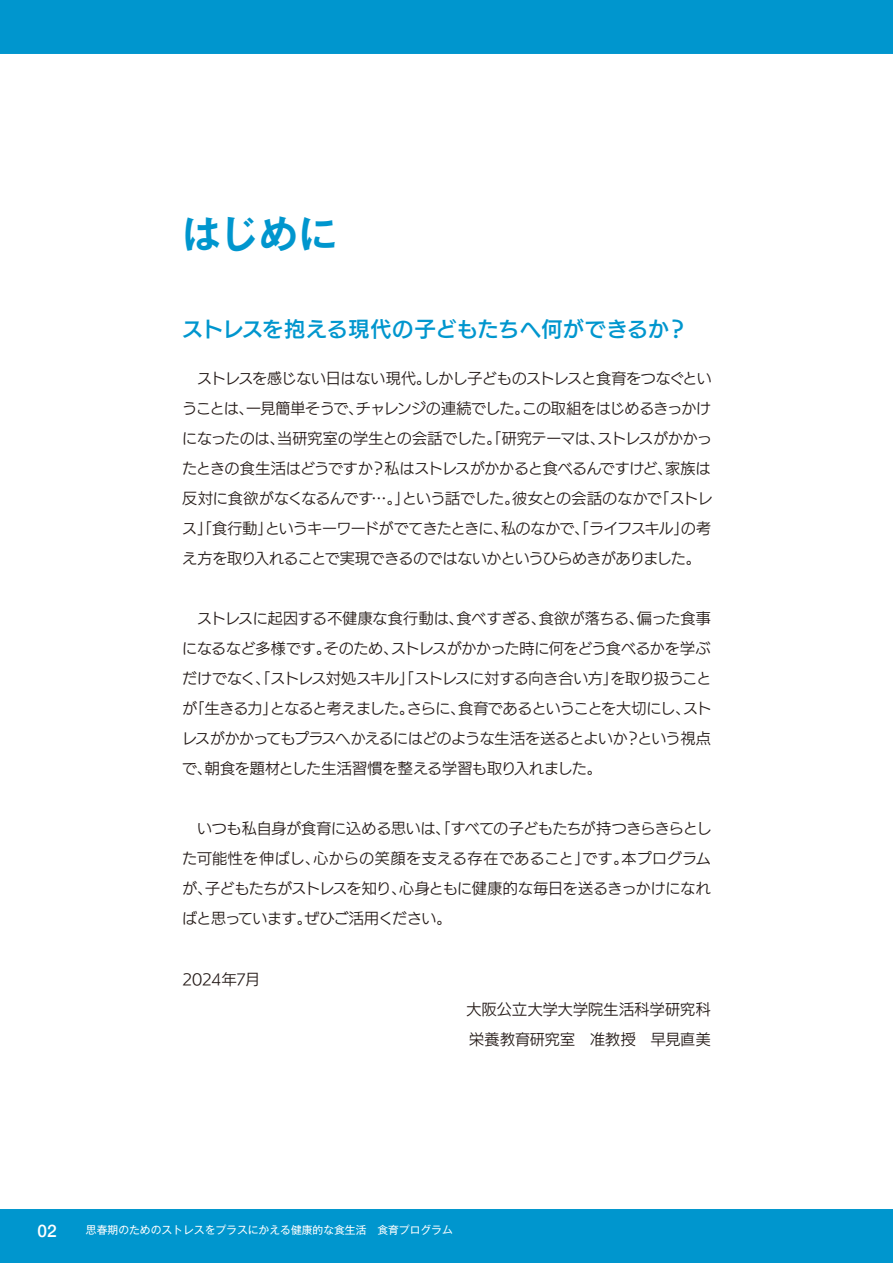
<style>
.page{position:relative;width:893px;height:1263px;background:#fff}
.page>*{position:absolute;margin:0;border:0;box-sizing:border-box;transform-origin:0 0}
.t1{font:700 39px "Gothic MB101 Pro De";color:#0096ce}
.t2{font:21px "UD Kakugo Large Pr 6 N DB";letter-spacing:.01em;color:#0096ce}
.t3{font:500 17.25px "Helvetica Neue";color:#fff}
.t4{font:15px/30px "UD Kakugo Large Pr 6 N R";letter-spacing:-.025em;color:#221815;text-align:justify}
.t5{font:15px/30px "UD Kakugo Large Pr 6 N R";letter-spacing:.02em;color:#221815}
.t6{font:15px "UD Kakugo Large Pr 6 N R";letter-spacing:-.045em;color:#221815}
.t7{font:10.8px "Gothic MB101 Pro";color:#fff}
</style>
<div class="page">
<div style="left:0;top:0;width:893px;height:54px;background:#0096ce"></div>
<div style="left:0;top:1209px;width:893px;height:54px;background:#0096ce"></div>
<h1 class="t1" style="left:182px;top:201px;width:157px">はじめに</h1>
<h2 class="t2" style="left:182px;top:318px;width:507px">ストレスを抱える現代の子どもたちへ何ができるか？</h2>
<p class="t4" style="left:182px;top:364px;width:532px;text-align:left;text-indent:15px">ストレスを感じない日はない現代。しかし子どものストレスと食育をつなぐということは、一見簡単そうで、チャレンジの連続でした。この取組をはじめるきっかけになったのは、当研究室の学生との会話でした。「研究テーマは、ストレスがかかったときの食生活はどうですか？私はストレスがかかると食べるんですけど、家族は反対に食欲がなくなるんです…。」という話でした。彼女との会話のなかで「ストレス」「食行動」というキーワードがでてきたときに、私のなかで、「ライフスキル」の考え方を取り入れることで実現できるのではないかというひらめきがありました。</p>
<p class="t4" style="left:182px;top:604px;width:531px;text-indent:15px">ストレスに起因する不健康な食行動は、食べすぎる、食欲が落ちる、偏った食事になるなど多様です。そのため、ストレスがかかった時に何をどう食べるかを学ぶだけでなく、「ストレス対処スキル」「ストレスに対する向き合い方」を取り扱うことが「生きる力」となると考えました。さらに、食育であるということを大切にし、ストレスがかかってもプラスへかえるにはどのような生活を送るとよいか？という視点で、朝食を題材とした生活習慣を整える学習も取り入れました。</p>
<p class="t4" style="left:182px;top:814px;width:531px;text-indent:15px">いつも私自身が食育に込める思いは、「すべての子どもたちが持つきらきらとした可能性を伸ばし、心からの笑顔を支える存在であること」です。本プログラムが、子どもたちがストレスを知り、心身ともに健康的な毎日を送るきっかけになればと思っています。ぜひご活用ください。</p>
<p class="t6" style="left:182px;top:970px;width:79px">2024年7月</p>
<p class="t5" style="left:466px;top:994px;width:246px">大阪公立大学大学院生活科学研究科栄養教育研究室　准教授　早見直美</p>
<p class="t3" style="left:38px;top:1217px;width:21px">02</p>
<p class="t7" style="left:86px;top:1221px;width:368px">思春期のためのストレスをプラスにかえる健康的な食生活　食育プログラム</p>
</div>
